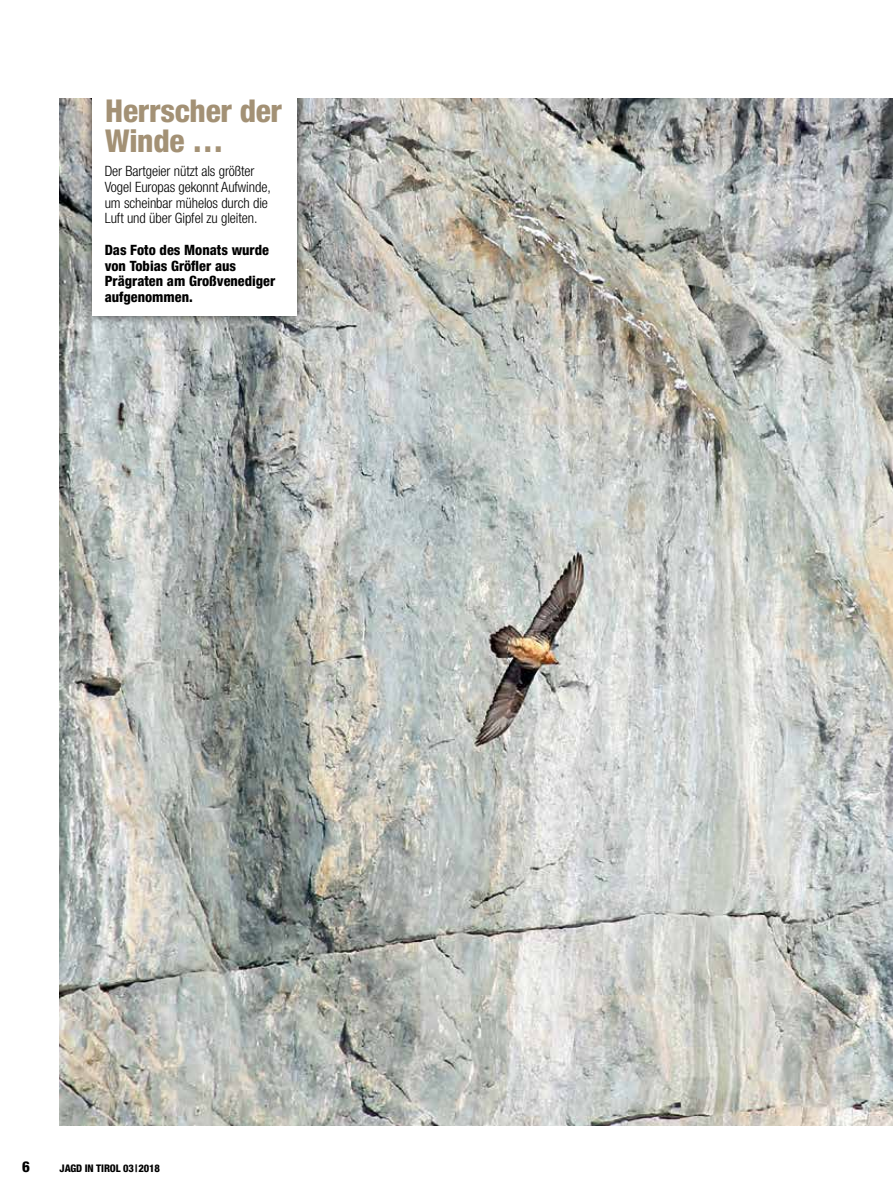
<style>
.page{position:relative;width:893px;height:1191px;background:#fff}
.page>*{position:absolute;margin:0;border:0;box-sizing:border-box;transform-origin:0 0}
.t1{font:800 condensed 31.5px/30px "Helvetica Neue LT Std";letter-spacing:-.01em;color:#a39175}
.t2{font:800 condensed 15px "Helvetica Neue LT Std";color:#000}
.t3{font:300 condensed 14.25px/15.8px "Helvetica Neue LT Std";letter-spacing:-.005em;color:#000}
.t4{font:800 condensed 14.25px/15.8px "Helvetica Neue LT Std";color:#000}
.t5{font:800 condensed 10.5px "Helvetica Neue LT Std";letter-spacing:-.01em;color:#000}
</style>
<div class="page">
<img style="left:60px;top:98px;width:833px;height:1028px">
<div style="left:84px;top:70px;width:222px;height:255px;background:#000;opacity:.7"></div>
<div style="left:92px;top:79px;width:205px;height:237px;background:#fff"></div>
<div style="left:60px;top:58px;width:833px;height:40px;background:#fff"></div>
<p class="t1" style="left:105px;top:95px;width:178px">Herrscher der<br>Winde …</p>
<p class="t3" style="left:105px;top:163px;width:168px">Der Bartgeier nützt als größter<br>Vogel Europas gekonnt Aufwinde, um scheinbar mühelos durch die<br>Luft und über Gipfel zu gleiten.</p>
<p class="t4" style="left:105px;top:242px;width:172px">Das Foto des Monats wurde von Tobias Gröfler aus<br>Prägraten am Großvenediger aufgenommen.</p>
<p class="t2" style="left:22px;top:1157px;width:9px">6</p>
<p class="t5" style="left:60px;top:1162px;width:102px">JAGD IN TIROL 03|2018</p>
</div>
